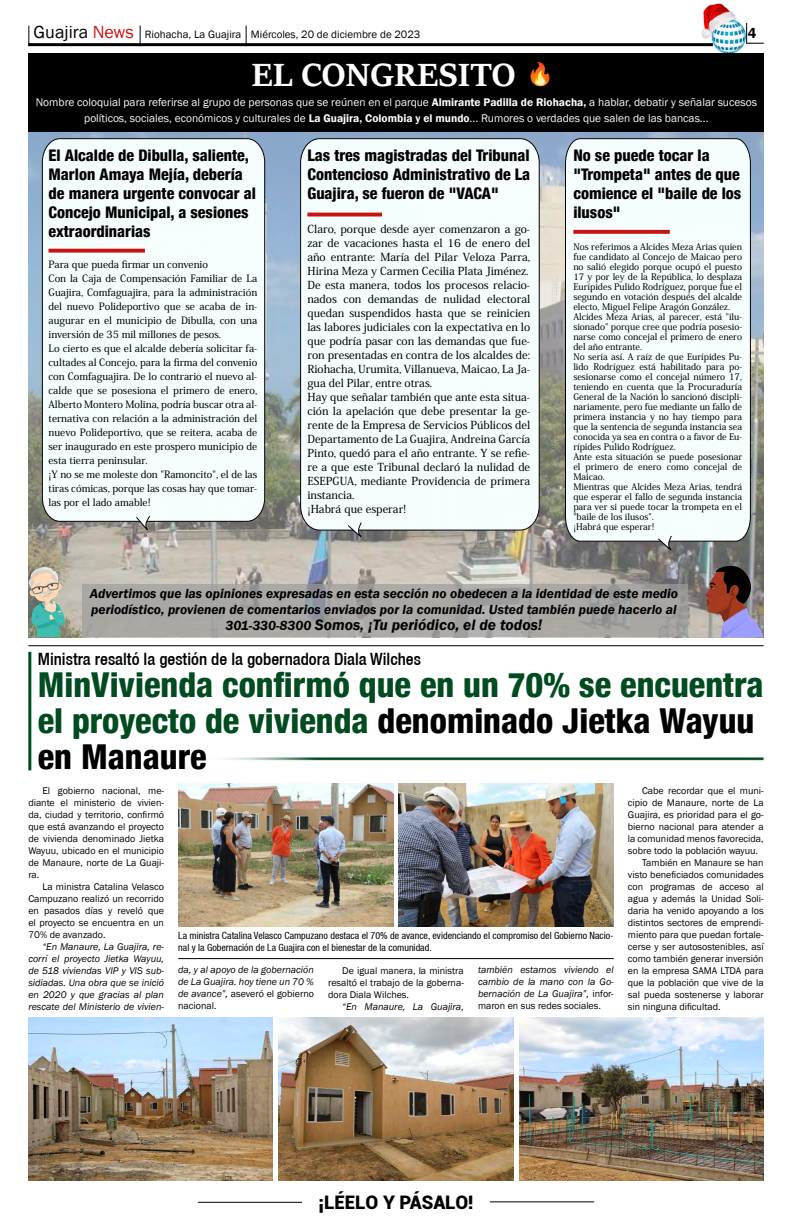
<style>
.page{position:relative;width:792px;height:1224px;background:#fff}
.page>*{position:absolute;margin:0;border:0;box-sizing:border-box;transform-origin:0 0}
.t1{font:700 35.4px "Sitka Heading";color:#fff}
.t2{font:800 condensed 34.4px/36px "Helvetica 87";color:#004b20}
.t3{font:900 18.7px "Roboto";color:#000}
.t4{font:500 condensed 17px "Helvetica 67";color:#000}
.t5{font:800 condensed 16px/19px "Helvetica 87";color:#000}
.t6{font:italic 600 15.6px "Franklin Gothic";color:#000}
.t7{font:600 14.7px "Franklin Gothic";color:#000}
.t8{font:italic 600 13.5px/15.6px "Franklin Gothic";color:#000}
.t9{font:11.4px/15.6px "Franklin Gothic";color:#fcfcfc;text-align:center}
.t10{font:500 11px/14px "Koz Min Pr 6 N";color:#000}
.t11{font:11px "Franklin Gothic";color:#000}
.t12{font:10px/12px "Franklin Gothic";color:#000;text-align:justify}
.t13{font:500 10px/14px "Koz Min Pr 6 N";color:#000}
.t14{font:italic 10px/12px "Franklin Gothic";color:#000;text-align:justify}
.t15{font:condensed 10px/12px "Helvetica 57";color:#000}
.t16{font:500 9px/10px "Koz Min Pr 6 N";color:#000}
.s1{font-size:18px}
.s2{font-size:18px;color:#c91311}
.s3{font-weight:600}
.s4{font-size:13.5px}
.s5{color:#000}
.s6{font-style:normal}
</style>
<div class="page">
<hr style="left:198px;top:1202px;width:104px;height:1px;background:#000">
<hr style="left:490px;top:1201px;width:104px;height:1px;background:#000">
<svg style="left:746px;top:23px;width:18px;height:21px"></svg>
<img style="left:702px;top:4px;width:43px;height:49px">
<hr style="left:28px;top:43px;width:685px;height:3px;background:#000">
<svg style="left:28px;top:26px;width:1px;height:20px"></svg>
<svg style="left:140px;top:26px;width:1px;height:18px"></svg>
<svg style="left:246px;top:26px;width:1px;height:18px"></svg>
<img style="left:28px;top:131px;width:736px;height:506px">
<div style="left:28px;top:53px;width:736px;height:78px;background:#000"></div>
<svg style="left:82px;top:584px;width:606px;height:53px;background:#a7a5a2"></svg>
<img style="left:530px;top:62px;width:20px;height:24px">
<hr style="left:28px;top:645px;width:736px;height:1px;background:#000">
<hr style="left:203px;top:757px;width:561px;height:3px;background:#004b20">
<hr style="left:28px;top:652px;width:3px;height:118px;background:#004b20">
<img style="left:28px;top:567px;width:37px;height:70px">
<img style="left:706px;top:566px;width:58px;height:72px">
<div style="left:42px;top:138px;width:223px;height:384px;background:#f5fefe"></div>
<svg style="left:135px;top:515px;width:17px;height:20px"></svg>
<div style="left:565px;top:138px;width:186px;height:404px;background:#f5fdfe"></div>
<svg style="left:657px;top:535px;width:19px;height:20px"></svg>
<div style="left:300px;top:138px;width:240px;height:393px;background:#f5fdfd"></div>
<svg style="left:347px;top:522px;width:19px;height:20px"></svg>
<svg style="left:49px;top:249px;width:96px;height:4px"></svg>
<svg style="left:573px;top:230px;width:97px;height:4px"></svg>
<hr style="left:307px;top:213px;width:75px;height:3px;background:#c91311">
<img style="left:398px;top:783px;width:216px;height:144px">
<img style="left:178px;top:783px;width:216px;height:144px">
<img style="left:28px;top:1018px;width:245px;height:163px">
<img style="left:278px;top:1018px;width:235px;height:163px">
<img style="left:519px;top:1018px;width:245px;height:163px">
<hr style="left:178px;top:958px;width:436px;height:1px;background:#000">
<p class="t11" style="left:34px;top:28px;width:388px"><span class="s1">Guajira</span> <span class="s2">News</span> Riohacha, La Guajira Miércoles, 20 de diciembre de 2023</p>
<h3 class="t7" style="left:748px;top:24px;width:10px">4</h3>
<h1 class="t1" style="left:251px;top:49px;width:266px">EL CONGRESITO</h1>
<p class="t9" style="left:36px;top:95px;width:723px">Nombre coloquial para referirse al grupo de personas que se reúnen en el parque <span class="s3">Almirante Padilla de Riohacha,</span> a hablar, debatir y señalar sucesos políticos, sociales, económicos y culturales de <span class="s3">La Guajira, Colombia y el mundo</span>... Rumores o verdades que salen de las bancas...</p>
<h3 class="t5" style="left:307px;top:146px;width:224px;text-align:justify">Las tres magistradas del Tribunal Contencioso Administrativo de La Guajira, se fueron de "VACA"</h3>
<h3 class="t5" style="left:49px;top:146px;width:209px">El Alcalde de Dibulla, saliente,<br>Marlon Amaya Mejía, debería de manera urgente convocar al<br>Concejo Municipal, a sesiones extraordinarias</h3>
<h3 class="t5" style="left:573px;top:146px;width:170px">No se puede tocar la "Trompeta" antes de que comience el "baile de los ilusos"</h3>
<p class="t10" style="left:307px;top:223px;width:224px">Claro, porque desde ayer comenzaron a go&shy;zar de vacaciones hasta el 16 de enero del año entrante: María del Pilar Veloza Parra, Hirina Meza y Carmen Cecilia Plata Jiménez.<br>De esta manera, todos los procesos relacio&shy;nados con demandas de nulidad electoral quedan suspendidos hasta que se reinicien las labores judiciales con la expectativa en lo que podría pasar con las demandas que fue&shy;ron presentadas en contra de los alcaldes de:<br>Riohacha, Urumita, Villanueva, Maicao, La Ja&shy;gua del Pilar, entre otras.<br>Hay que señalar también que ante esta situa&shy;ción la apelación que debe presentar la ge&shy;rente de la Empresa de Servicios Públicos del Departamento de La Guajira, Andreina García Pinto, quedó para el año entrante. Y se refie&shy;re a que este Tribunal declaró la nulidad de ESEPGUA, mediante Providencia de primera instancia.<br>¡Habrá que esperar!</p>
<p class="t16" style="left:573px;top:242px;width:170px">Nos referimos a Alcides Meza Arias quien fue candidato al Concejo de Maicao pero no salió elegido porque ocupó el puesto 17 y por ley de la República, lo desplaza Eurípides Pulido Rodríguez, porque fue el segundo en votación después del alcalde electo, Miguel Felipe Aragón González.<br>Alcides Meza Arias, al parecer, está "ilu&shy;sionado" porque cree que podría posesio&shy;narse como concejal el primero de enero del año entrante.<br>No sería así. A raíz de que Eurípides Pu&shy;lido Rodríguez está habilitado para po&shy;sesionarse como el concejal número 17, teniendo en cuenta que la Procuraduría General de la Nación lo sancionó discipli&shy;nariamente, pero fue mediante un fallo de primera instancia y no hay tiempo para que la sentencia de segunda instancia sea conocida ya sea en contra o a favor de Eu&shy;rípides Pulido Rodríguez.<br>Ante esta situación se puede posesionar el primero de enero como concejal de Maicao.<br>Mientras que Alcides Meza Arias, tendrá que esperar el fallo de segunda instancia para ver si puede tocar la trompeta en el "baile de los ilusos".<br>¡Habrá que esperar!</p>
<p class="t13" style="left:49px;top:258px;width:210px">Para que pueda firmar un convenio<br>Con la Caja de Compensación Familiar de La Guajira, Comfaguajira, para la administración del nuevo Polideportivo que se acaba de in&shy;augurar en el municipio de Dibulla, con una inversión de 35 mil millones de pesos.<br>Lo cierto es que el alcalde debería solicitar fa&shy;cultades al Concejo, para la firma del convenio con Comfaguajira. De lo contrario el nuevo al&shy;calde que se posesiona el primero de enero, Alberto Montero Molina, podría buscar otra al&shy;ternativa con relación a la administración del nuevo Polideportivo, que se reitera, acaba de ser inaugurado en este prospero municipio de esta tierra peninsular.<br>¡Y no se me moleste don "Ramoncito", el de las tiras cómicas, porque las cosas hay que tomar&shy;las por el lado amable!</p>
<h3 class="t8" style="left:90px;top:586px;width:590px">Advertimos que las opiniones expresadas en esta sección no obedecen a la identidad de este medio periodístico, provienen de comentarios enviados por la comunidad. Usted también puede hacerlo al</h3>
<h3 class="t6" style="left:225px;top:614px;width:318px"><span class="s4">301-330-8300</span> Somos, ¡Tu periódico, el de todos!</h3>
<h3 class="t4" style="left:38px;top:649px;width:385px">Ministra resaltó la gestión de la gobernadora Diala Wilches</h3>
<h2 class="t2" style="left:38px;top:667px;width:727px">MinVivienda confirmó que en un 70% se encuentra el proyecto de vivienda <span class="s5">denominado Jietka Wayuu en Manaure</span></h2>
<p class="t12" style="left:28px;top:785px;width:137px;text-indent:14px">El gobierno nacional, me&shy;diante el ministerio de vivien&shy;da, ciudad y territorio, confirmó que está avanzando el proyecto de vivienda denominado Jietka Wayuu, ubicado en el municipio de Manaure, norte de La Guaji&shy;ra.</p>
<p class="t12" style="left:28px;top:881px;width:137px;text-indent:14px">La ministra Catalina Velasco Campuzano realizó un recorrido en pasados días y reveló que el proyecto se encuentra en un 70% de avanzado.</p>
<p class="t14" style="left:28px;top:941px;width:137px;text-indent:14px">“En Manaure, La Guajira, re&shy;corrí el proyecto Jietka Wayuu, de 518 viviendas VIP y VIS sub&shy;sidiadas. Una obra que se inició en 2020 y que gracias al plan rescate del Ministerio de vivien-</p>
<p class="t15" style="left:178px;top:930px;width:437px">La ministra Catalina Velasco Campuzano destaca el 70% de avance, evidenciando el compromiso del Gobierno Nacio&shy;nal y la Gobernación de La Guajira con el bienestar de la comunidad.</p>
<p class="t14" style="left:178px;top:964px;width:137px">da, y al apoyo de la gobernación de La Guajira. hoy tiene un 70 % de avance”, <span class="s6">aseveró el gobierno nacional.</span></p>
<p class="t12" style="left:328px;top:965px;width:137px;text-indent:14px">De igual manera, la ministra resaltó el trabajo de la goberna&shy;dora Diala Wilches.</p>
<p class="t14" style="left:342px;top:1001px;width:123px">“En Manaure, La Guajira,</p>
<p class="t14" style="left:478px;top:964px;width:137px">también estamos viviendo el cambio de la mano con la Go&shy;bernación de La Guajira”, <span class="s6">infor&shy;maron en sus redes sociales.</span></p>
<p class="t12" style="left:642px;top:785px;width:123px">Cabe recordar que el muni-</p>
<p class="t12" style="left:628px;top:797px;width:137px">cipio de Manaure, norte de La</p>
<p class="t12" style="left:628px;top:809px;width:137px">Guajira, es prioridad para el go-</p>
<p class="t12" style="left:628px;top:821px;width:137px">bierno nacional para atender a</p>
<p class="t12" style="left:628px;top:833px;width:137px">la comunidad menos favorecida,</p>
<p class="t12" style="left:628px;top:845px;width:132px">sobre todo la población wayuu.</p>
<p class="t12" style="left:642px;top:857px;width:123px">También en Manaure se han</p>
<p class="t12" style="left:628px;top:869px;width:137px">visto beneficiados comunidades</p>
<p class="t12" style="left:628px;top:881px;width:137px">con programas de acceso al</p>
<p class="t12" style="left:628px;top:893px;width:137px">agua y además la Unidad Soli-</p>
<p class="t12" style="left:628px;top:905px;width:137px">daria ha venido apoyando a los</p>
<p class="t12" style="left:628px;top:917px;width:137px">distintos sectores de emprendi-</p>
<p class="t12" style="left:628px;top:929px;width:137px">miento para que puedan fortale-</p>
<p class="t12" style="left:628px;top:941px;width:137px">cerse y ser autosostenibles, así</p>
<p class="t12" style="left:628px;top:953px;width:137px">como también generar inversión</p>
<p class="t12" style="left:628px;top:965px;width:137px">en la empresa SAMA LTDA para</p>
<p class="t12" style="left:628px;top:977px;width:137px">que la población que vive de la</p>
<p class="t12" style="left:628px;top:989px;width:137px">sal pueda sostenerse y laborar</p>
<p class="t12" style="left:628px;top:1001px;width:94px">sin ninguna dificultad.</p>
<h3 class="t3" style="left:318px;top:1189px;width:157px">¡LÉELO Y PÁSALO!</h3>
</div>
